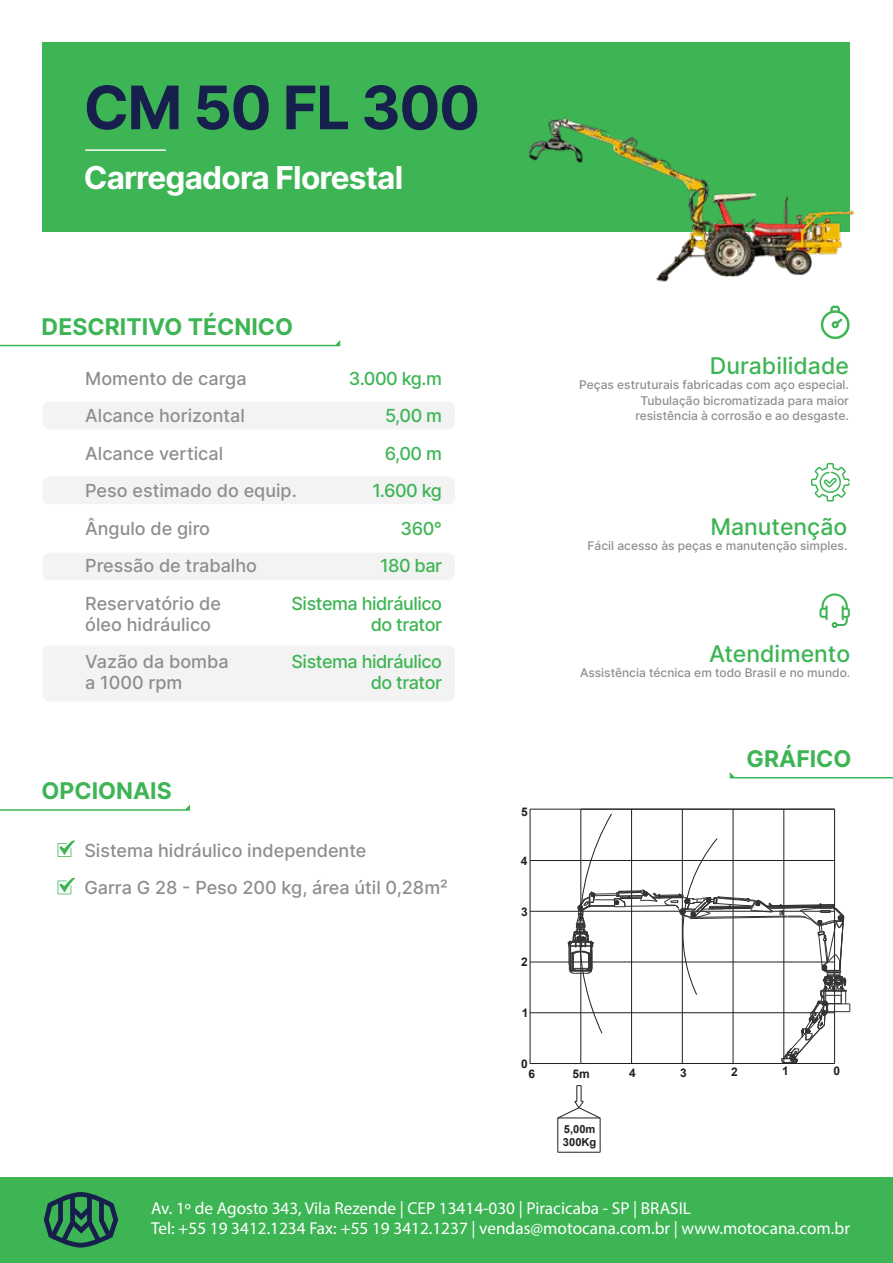
<style>
.page{position:relative;width:893px;height:1263px;background:#fff}
.page>*{position:absolute;margin:0;border:0;box-sizing:border-box;transform-origin:0 0}
.t1{font:700 60px "Inter";letter-spacing:-.025em;color:#17204c}
.t2{font:700 31.5px "Inter";letter-spacing:-.025em;color:#fff}
.t3{font:700 22.95px "Inter";color:#3db554}
.t4{font:500 22.95px "Inter";color:#3db554}
.t5{font:500 18px/37.5px "Inter";color:#8e8e8e}
.t6{font:500 18px/37.5px "Inter";letter-spacing:-.025em;color:#3db554;text-align:right}
.t7{font:17.25px/20.7px "Myriad Pro";color:#fff}
.t8{font:500 12px/15.3px "Inter";color:#8e8e8e;text-align:right}
.t9{font:700 11.85px "Arial";color:#231f20}
.t10{font:700 11.1px/12.5px "Arial";color:#231f20}
</style>
<div class="page">
<div style="left:43px;top:402px;width:412px;height:27px;background:#f3f3f3;border-radius:7px"></div>
<div style="left:43px;top:476px;width:412px;height:28px;background:#f3f3f3;border-radius:7px"></div>
<div style="left:43px;top:553px;width:412px;height:27px;background:#f3f3f3;border-radius:7px"></div>
<div style="left:43px;top:645px;width:412px;height:57px;background:#f3f3f3;border-radius:7px"></div>
<div style="left:43px;top:43px;width:807px;height:189px;background:#3db554"></div>
<hr style="left:85px;top:149px;width:81px;height:2px;background:#fff">
<svg style="left:0;top:340px;width:340px;height:6px"></svg>
<svg style="left:730px;top:772px;width:163px;height:6px"></svg>
<svg style="left:811px;top:463px;width:39px;height:38px"></svg>
<svg style="left:819px;top:593px;width:31px;height:35px"></svg>
<svg style="left:821px;top:305px;width:29px;height:34px"></svg>
<img style="left:528px;top:117px;width:327px;height:165px">
<hr style="left:834px;top:809px;width:1px;height:254px;background:#231f20">
<hr style="left:581px;top:1063px;width:254px;height:1px;background:#231f20">
<hr style="left:784px;top:809px;width:1px;height:254px;background:#231f20">
<hr style="left:682px;top:809px;width:1px;height:254px;background:#231f20">
<hr style="left:733px;top:809px;width:1px;height:254px;background:#231f20">
<hr style="left:631px;top:809px;width:1px;height:254px;background:#231f20">
<hr style="left:581px;top:809px;width:1px;height:254px;background:#231f20">
<hr style="left:600px;top:1118px;width:1px;height:34px;background:#231f20">
<hr style="left:558px;top:1118px;width:1px;height:34px;background:#231f20">
<hr style="left:558px;top:1152px;width:42px;height:1px;background:#231f20">
<svg style="left:557px;top:1085px;width:44px;height:33px"></svg>
<hr style="left:558px;top:1118px;width:42px;height:1px;background:#231f20">
<hr style="left:581px;top:809px;width:254px;height:1px;background:#231f20">
<hr style="left:530px;top:809px;width:51px;height:1px;background:#231f20">
<hr style="left:530px;top:809px;width:1px;height:254px;background:#231f20">
<hr style="left:530px;top:860px;width:51px;height:1px;background:#231f20">
<hr style="left:530px;top:911px;width:51px;height:1px;background:#231f20">
<hr style="left:530px;top:962px;width:51px;height:1px;background:#231f20">
<hr style="left:530px;top:1012px;width:51px;height:1px;background:#231f20">
<hr style="left:530px;top:1063px;width:51px;height:1px;background:#231f20">
<svg style="left:568px;top:813px;width:282px;height:250px"></svg>
<svg style="left:0;top:804px;width:190px;height:7px"></svg>
<svg style="left:58px;top:840px;width:17px;height:17px"></svg>
<svg style="left:58px;top:878px;width:17px;height:16px"></svg>
<div style="left:0;top:1178px;width:893px;height:85px;background:#3db554"></div>
<svg style="left:44px;top:1192px;width:74px;height:55px"></svg>
<h1 class="t1" style="left:84px;top:64px;width:398px">CM 50 FL 300</h1>
<h2 class="t2" style="left:84px;top:155px;width:321px">Carregadora Florestal</h2>
<p class="t3" style="left:42px;top:310px;width:253px">DESCRITIVO TÉCNICO</p>
<p class="t5" style="left:85px;top:359px;width:213px">Momento de carga<br>Alcance horizontal<br>Alcance vertical<br>Peso estimado do equip.<br>Ângulo de giro<br>Pressão de trabalho<br>Reservatório de</p>
<p class="t5" style="left:85px;top:605px;width:145px">óleo hidráulico<br>Vazão da bomba</p>
<p class="t5" style="left:85px;top:664px;width:99px">a 1000 rpm</p>
<p class="t6" style="left:292px;top:359px;width:152px">3.000 kg.m<br>5,00 m<br>6,00 m<br>1.600 kg<br>360°<br>180 bar<br>Sistema hidráulico</p>
<p class="t6" style="left:292px;top:605px;width:152px">do trator<br>Sistema hidráulico</p>
<p class="t6" style="left:371px;top:664px;width:73px">do trator</p>
<p class="t3" style="left:42px;top:774px;width:132px">OPCIONAIS</p>
<p class="t5" style="left:84px;top:831px;width:365px">Sistema hidráulico independente<br>Garra G 28 - Peso 200 kg, área útil 0,28m²</p>
<p class="t4" style="left:710px;top:349px;width:141px">Durabilidade</p>
<p class="t8" style="left:579px;top:377px;width:271px">Peças estruturais fabricadas com aço especial.<br>Tubulação bicromatizada para maior resistência à corrosão e ao desgaste.</p>
<p class="t4" style="left:710px;top:510px;width:138px">Manutenção</p>
<p class="t8" style="left:588px;top:538px;width:261px">Fácil acesso às peças e manutenção simples.</p>
<p class="t9" style="left:521px;top:804px;width:8px">5</p>
<p class="t9" style="left:521px;top:852px;width:8px">4</p>
<p class="t9" style="left:521px;top:903px;width:8px">3</p>
<p class="t9" style="left:521px;top:954px;width:8px">2</p>
<p class="t9" style="left:522px;top:1004px;width:8px">1</p>
<p class="t9" style="left:521px;top:1055px;width:8px">0</p>
<p class="t9" style="left:529px;top:1066px;width:8px">6</p>
<p class="t4" style="left:709px;top:637px;width:142px">Atendimento</p>
<p class="t8" style="left:580px;top:665px;width:272px">Assistência técnica em todo Brasil e no mundo.</p>
<p class="t3" style="left:747px;top:742px;width:107px">GRÁFICO</p>
<p class="t9" style="left:573px;top:1065px;width:19px">5m</p>
<p class="t9" style="left:629px;top:1065px;width:8px">4</p>
<p class="t9" style="left:680px;top:1064px;width:8px">3</p>
<p class="t9" style="left:731px;top:1063px;width:8px">2</p>
<p class="t9" style="left:782px;top:1063px;width:8px">1</p>
<p class="t9" style="left:833px;top:1062px;width:8px">0</p>
<p class="t10" style="left:563px;top:1123px;width:35px">5,00m<br>300Kg</p>
<p class="t7" style="left:151px;top:1197px;width:700px">Av. 1º de Agosto 343, Vila Rezende | CEP 13414-030 | Piracicaba - SP | BRASIL<br>Tel: +55 19 3412.1234 Fax: +55 19 3412.1237 | vendas@motocana.com.br | www.motocana.com.br</p>
</div>
